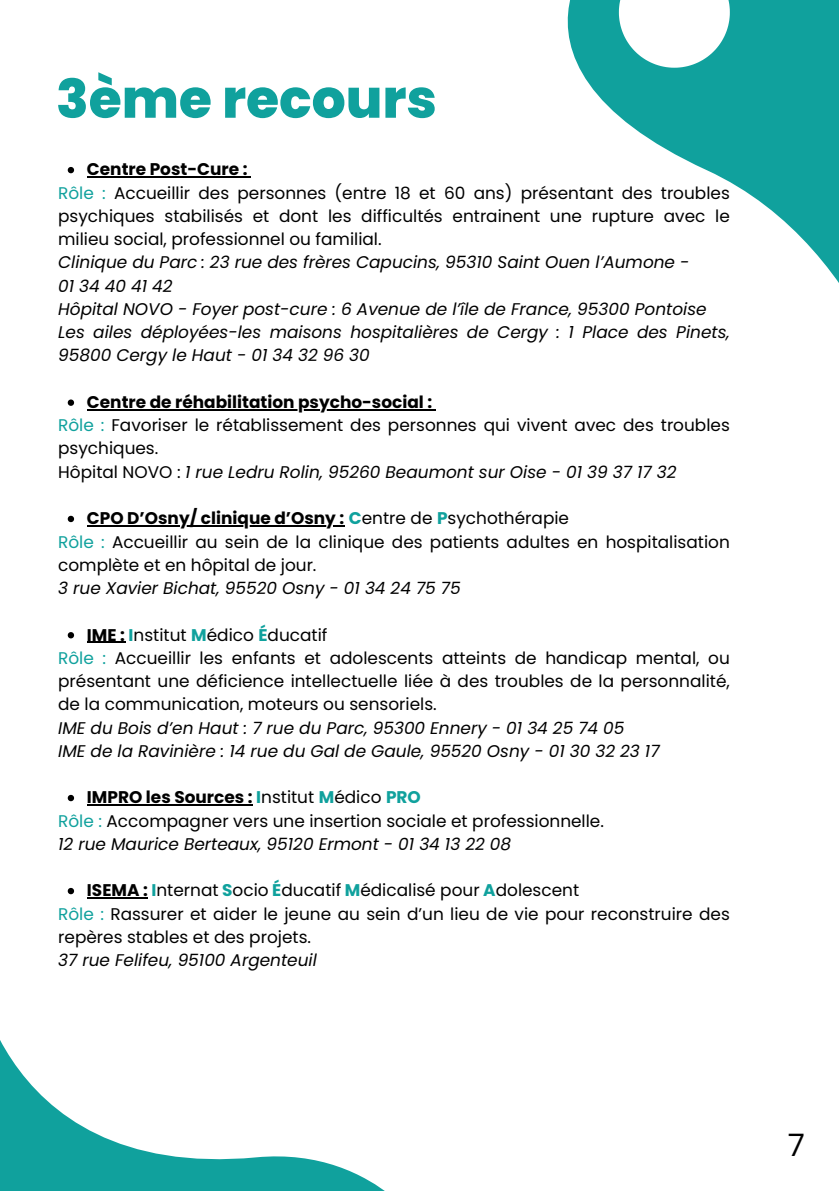
<style>
.page{position:relative;width:839px;height:1191px;background:#fff}
.page>*{position:absolute;margin:0;border:0;box-sizing:border-box;transform-origin:0 0}
.t1{font:800 53.6px "Poppins";color:#10a19d}
.t2{font:31px "Open Sans";color:#000}
.t3{font:17px/23.2px "Poppins";color:#000}
.t4{font:italic 17px/23.2px "Poppins";color:#000}
.t5{font:700 17px "Poppins";color:#000}
.s1{color:#10a19d}
.s2{font-style:normal}
.s3{font-weight:400}
.s4{font-weight:700}
.s5{font-weight:700;color:#10a19d}
</style>
<div class="page">
<svg style="left:0;top:1040px;width:385px;height:151px"></svg>
<svg style="left:567px;top:0;width:271px;height:282px;fill:#10a19d"></svg>
<svg style="left:619px;top:0;width:110px;height:68px"></svg>
<svg style="left:68px;top:167px;width:6px;height:6px"></svg>
<hr style="left:87px;top:176px;width:160px;height:2px;background:#000">
<svg style="left:68px;top:400px;width:6px;height:6px"></svg>
<hr style="left:87px;top:409px;width:345px;height:1px;background:#000">
<svg style="left:68px;top:516px;width:6px;height:6px"></svg>
<hr style="left:87px;top:525px;width:257px;height:1px;background:#000">
<svg style="left:68px;top:632px;width:6px;height:6px"></svg>
<hr style="left:87px;top:642px;width:38px;height:1px;background:#000">
<svg style="left:68px;top:795px;width:6px;height:6px"></svg>
<hr style="left:87px;top:804px;width:165px;height:1px;background:#000">
<svg style="left:68px;top:888px;width:6px;height:6px"></svg>
<hr style="left:87px;top:897px;width:61px;height:1px;background:#000">
<p class="t1" style="left:56px;top:61px;width:382px">3ème recours</p>
<p class="t5" style="left:87px;top:158px;width:162px">Centre Post-Cure :</p>
<p class="t3" style="left:58px;top:181px;width:673px;text-align:justify"><span class="s1">Rôle :</span> Accueillir des personnes (entre 18 et 60 ans) présentant des troubles psychiques stabilisés et dont les difficultés entrainent une rupture avec le milieu social, professionnel ou familial.</p>
<h1 class="t4" style="left:58px;top:251px;width:632px">Clinique du Parc : 23 rue des frères Capucins, 95310 Saint Ouen l’Aumone -</h1>
<p class="t4" style="left:58px;top:274px;width:116px">01 34 40 41 42</p>
<p class="t4" style="left:58px;top:297px;width:650px">Hôpital NOVO - Foyer post-cure : 6 Avenue de l’île de France, 95300 Pontoise</p>
<p class="t4" style="left:58px;top:321px;width:673px">Les ailes déployées-les maisons hospitalières de Cergy : 1 Place des Pinets,<br>95800 Cergy le Haut - 01 34 32 96 30</p>
<p class="t5" style="left:87px;top:390px;width:347px">Centre de réhabilitation psycho-social :</p>
<p class="t3" style="left:58px;top:414px;width:673px"><span class="s1">Rôle :</span> Favoriser le rétablissement des personnes qui vivent avec des troubles psychiques.</p>
<p class="t4" style="left:58px;top:460px;width:619px"><span class="s2">Hôpital NOVO :</span> 1 rue Ledru Rolin, 95260 Beaumont sur Oise - 01 39 37 17 32</p>
<p class="t5" style="left:87px;top:506px;width:483px">CPO D’Osny/ clinique d’Osny : <span class="s1">C</span><span class="s3">entre de</span> <span class="s1">P</span><span class="s3">sychothérapie</span></p>
<p class="t3" style="left:58px;top:530px;width:673px"><span class="s1">Rôle :</span> Accueillir au sein de la clinique des patients adultes en hospitalisation complète et en hôpital de jour.</p>
<p class="t4" style="left:58px;top:576px;width:404px">3 rue Xavier Bichat, 95520 Osny - 01 34 24 75 75</p>
<p class="t3" style="left:87px;top:623px;width:242px"><span class="s4">IME :</span> <span class="s5">I</span>nstitut <span class="s5">M</span>édico <span class="s5">É</span>ducatif</p>
<p class="t3" style="left:58px;top:646px;width:673px;text-align:justify"><span class="s1">Rôle :</span> Accueillir les enfants et adolescents atteints de handicap mental, ou présentant une déficience intellectuelle liée à des troubles de la personnalité, de la communication, moteurs ou sensoriels.</p>
<p class="t4" style="left:58px;top:716px;width:567px">IME du Bois d’en Haut : 7 rue du Parc, 95300 Ennery - 01 34 25 74 05</p>
<p class="t4" style="left:58px;top:739px;width:603px">IME de la Ravinière : 14 rue du Gal de Gaule, 95520 Osny - 01 30 32 23 17</p>
<p class="t5" style="left:87px;top:785px;width:335px">IMPRO les Sources : <span class="s1">I</span><span class="s3">nstitut</span> <span class="s1">M</span><span class="s3">édico</span> <span class="s1">PRO</span></p>
<p class="t3" style="left:58px;top:809px;width:547px"><span class="s1">Rôle :</span> Accompagner vers une insertion sociale et professionnelle.</p>
<p class="t4" style="left:58px;top:832px;width:454px">12 rue Maurice Berteaux, 95120 Ermont - 01 34 13 22 08</p>
<p class="t3" style="left:87px;top:879px;width:493px"><span class="s4">ISEMA :</span> <span class="s5">I</span>nternat <span class="s5">S</span>ocio <span class="s5">É</span>ducatif <span class="s5">M</span>édicalisé pour <span class="s5">A</span>dolescent</p>
<p class="t3" style="left:58px;top:902px;width:673px"><span class="s1">Rôle :</span> Rassurer et aider le jeune au sein d’un lieu de vie pour reconstruire des repères stables et des projets.</p>
<p class="t4" style="left:58px;top:949px;width:260px">37 rue Felifeu, 95100 Argenteuil</p>
<p class="t2" style="left:787px;top:1123px;width:19px">7</p>
</div>
